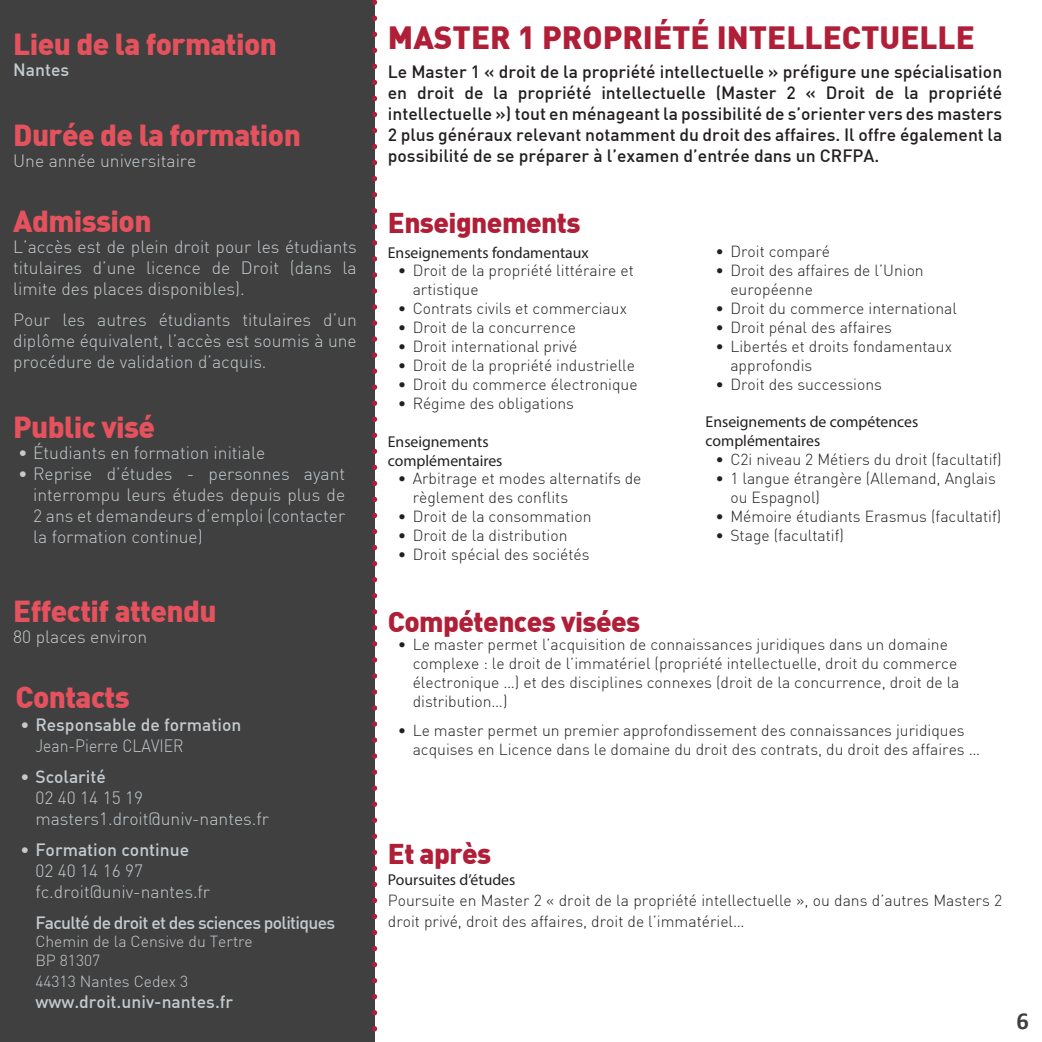
<style>
.page{position:relative;width:1042px;height:1042px;background:#fff}
.page>*{position:absolute;margin:0;border:0;box-sizing:border-box;transform-origin:0 0}
.t1{font:900 31.5px "DIN";color:#b01e37}
.t2{font:900 29.75px "DIN";letter-spacing:-.02em;color:#e5525d}
.t3{font:900 28px "DIN";letter-spacing:-.02em;color:#b01e37}
.t4{font:700 24.5px "Calibri";color:#404040}
.t5{font:300 17.5px/21px "DIN";color:#c4cace;text-align:justify}
.t6{font:500 17.5px/21px "DIN";color:#231f20;text-align:justify}
.t7{font:500 17.5px "DIN";color:#c4cace}
.t8{font:500 17.5px "DIN";letter-spacing:-.04em;color:#c4cace}
.t9{font:300 17.5px "DIN";color:#c4cace;scale:.9 1}
.t10{font:300 15.75px/18.9px "DIN";color:#231f20}
.t11{font:15.75px/18.9px "Myriad Pro";color:#231f20}
.t12{font:300 15.75px/18.9px "DIN";color:#c4cace}
</style>
<div class="page">
<div style="left:0;top:0;width:375px;height:1042px;background:#404040"></div>
<svg style="left:372px;top:0;width:5px;height:1032px"></svg>
<h2 class="t2" style="left:13px;top:25px;width:265px">Lieu de la formation</h2>
<p class="t7" style="left:13px;top:59px;width:58px">Nantes</p>
<h2 class="t2" style="left:13px;top:115px;width:289px">Durée de la formation</h2>
<p class="t5" style="left:13px;top:150px;width:185px">Une année universitaire</p>
<h2 class="t2" style="left:13px;top:201px;width:140px">Admission</h2>
<p class="t5" style="left:13px;top:236px;width:345px">L’accès est de plein droit pour les étudiants titulaires d’une licence de Droit (dans la limite des places disponibles).</p>
<p class="t5" style="left:13px;top:308px;width:345px">Pour les autres étudiants titulaires d’un diplôme équivalent, l’accès est soumis à une procédure de validation d’acquis.</p>
<h2 class="t2" style="left:13px;top:407px;width:143px">Public visé</h2>
<p class="t5" style="left:18px;top:442px;width:249px">• Étudiants en formation initiale</p>
<p class="t5" style="left:33px;top:463px;width:314px;text-indent:-15px">• Reprise d’études - personnes ayant interrompu leurs études depuis plus de 2 ans et demandeurs d’emploi (contacter la formation continue)</p>
<h2 class="t2" style="left:13px;top:591px;width:205px">Effectif attendu</h2>
<p class="t5" style="left:13px;top:626px;width:135px">80 places environ</p>
<h2 class="t2" style="left:16px;top:677px;width:116px">Contacts</h2>
<p class="t7" style="left:20px;top:713px;width:222px">• Responsable de formation</p>
<p class="t9" style="left:35px;top:734px;width:166px">Jean-Pierre CLAVIER</p>
<p class="t7" style="left:20px;top:765px;width:87px">• Scolarité</p>
<p class="t5" style="left:35px;top:786px;width:235px">02 40 14 15 19 masters1.droit@univ-nantes.fr</p>
<p class="t7" style="left:20px;top:838px;width:170px">• Formation continue</p>
<p class="t5" style="left:35px;top:859px;width:176px">02 40 14 16 97 fc.droit@univ-nantes.fr</p>
<p class="t8" style="left:35px;top:911px;width:301px">Faculté de droit et des sciences politiques</p>
<p class="t12" style="left:35px;top:932px;width:219px">Chemin de la Censive du Tertre<br>BP 81307</p>
<p class="t12" style="left:35px;top:972px;width:154px">44313 Nantes Cedex 3</p>
<p class="t7" style="left:35px;top:991px;width:199px">www.droit.univ-nantes.fr</p>
<h1 class="t1" style="left:388px;top:16px;width:588px">MASTER 1 PROPRIÉTÉ INTELLECTUELLE</h1>
<p class="t6" style="left:388px;top:61px;width:616px">Le Master 1 « droit de la propriété intellectuelle » préfigure une spécialisation en droit de la propriété intellectuelle (Master 2 « Droit de la propriété intellectuelle ») tout en ménageant la possibilité de s’orienter vers des masters 2 plus généraux relevant notamment du droit des affaires. Il offre également la possibilité de se préparer à l’examen d’entrée dans un CRFPA.</p>
<h3 class="t3" style="left:388px;top:204px;width:194px">Enseignements</h3>
<p class="t11" style="left:388px;top:243px;width:202px">Enseignements fondamentaux</p>
<p class="t10" style="left:413px;top:261px;width:223px;text-indent:-15px">• Droit de la propriété littéraire et artistique</p>
<p class="t10" style="left:398px;top:299px;width:231px">• Contrats civils et commerciaux</p>
<p class="t10" style="left:398px;top:318px;width:180px">• Droit de la concurrence</p>
<p class="t10" style="left:398px;top:337px;width:181px">• Droit international privé</p>
<p class="t10" style="left:398px;top:356px;width:239px">• Droit de la propriété industrielle</p>
<p class="t10" style="left:398px;top:375px;width:241px">• Droit du commerce électronique</p>
<p class="t10" style="left:398px;top:393px;width:178px">• Régime des obligations</p>
<p class="t11" style="left:388px;top:432px;width:116px">Enseignements complémentaires</p>
<p class="t10" style="left:413px;top:469px;width:230px;text-indent:-15px">• Arbitrage et modes alternatifs de règlement des conflits</p>
<p class="t10" style="left:398px;top:507px;width:195px">• Droit de la consommation</p>
<p class="t10" style="left:398px;top:526px;width:171px">• Droit de la distribution</p>
<p class="t10" style="left:398px;top:545px;width:193px">• Droit spécial des sociétés</p>
<p class="t10" style="left:715px;top:242px;width:116px">• Droit comparé</p>
<p class="t10" style="left:730px;top:261px;width:195px;text-indent:-15px">• Droit des affaires de l’Union européenne</p>
<p class="t10" style="left:715px;top:299px;width:243px">• Droit du commerce international</p>
<p class="t10" style="left:715px;top:317px;width:178px">• Droit pénal des affaires</p>
<p class="t10" style="left:730px;top:336px;width:223px;text-indent:-15px">• Libertés et droits fondamentaux approfondis</p>
<p class="t10" style="left:715px;top:374px;width:168px">• Droit des successions</p>
<p class="t11" style="left:705px;top:412px;width:214px">Enseignements de compétences complémentaires</p>
<p class="t10" style="left:715px;top:450px;width:288px">• C2i niveau 2 Métiers du droit (facultatif)</p>
<p class="t10" style="left:730px;top:469px;width:267px;text-indent:-15px">• 1 langue étrangère (Allemand, Anglais ou Espagnol)</p>
<p class="t10" style="left:715px;top:506px;width:287px">• Mémoire étudiants Erasmus (facultatif)</p>
<p class="t10" style="left:715px;top:525px;width:130px">• Stage (facultatif)</p>
<h3 class="t3" style="left:388px;top:603px;width:254px">Compétences visées</h3>
<p class="t10" style="left:413px;top:635px;width:548px;text-indent:-15px">• Le master permet l’acquisition de connaissances juridiques dans un domaine complexe : le droit de l’immatériel (propriété intellectuelle, droit du commerce électronique …) et des disciplines connexes (droit de la concurrence, droit de la distribution…)</p>
<p class="t10" style="left:413px;top:721px;width:569px;text-indent:-15px">• Le master permet un premier approfondissement des connaissances juridiques acquises en Licence dans le domaine du droit des contrats, du droit des affaires …</p>
<h3 class="t3" style="left:388px;top:835px;width:105px">Et après</h3>
<p class="t11" style="left:388px;top:870px;width:129px">Poursuites d’études</p>
<p class="t10" style="left:388px;top:890px;width:616px;line-height:21px">Poursuite en Master 2 « droit de la propriété intellectuelle », ou dans d’autres Masters 2 droit privé, droit des affaires, droit de l’immatériel…</p>
<h3 class="t4" style="left:1016px;top:1005px;width:14px">6</h3>
</div>
